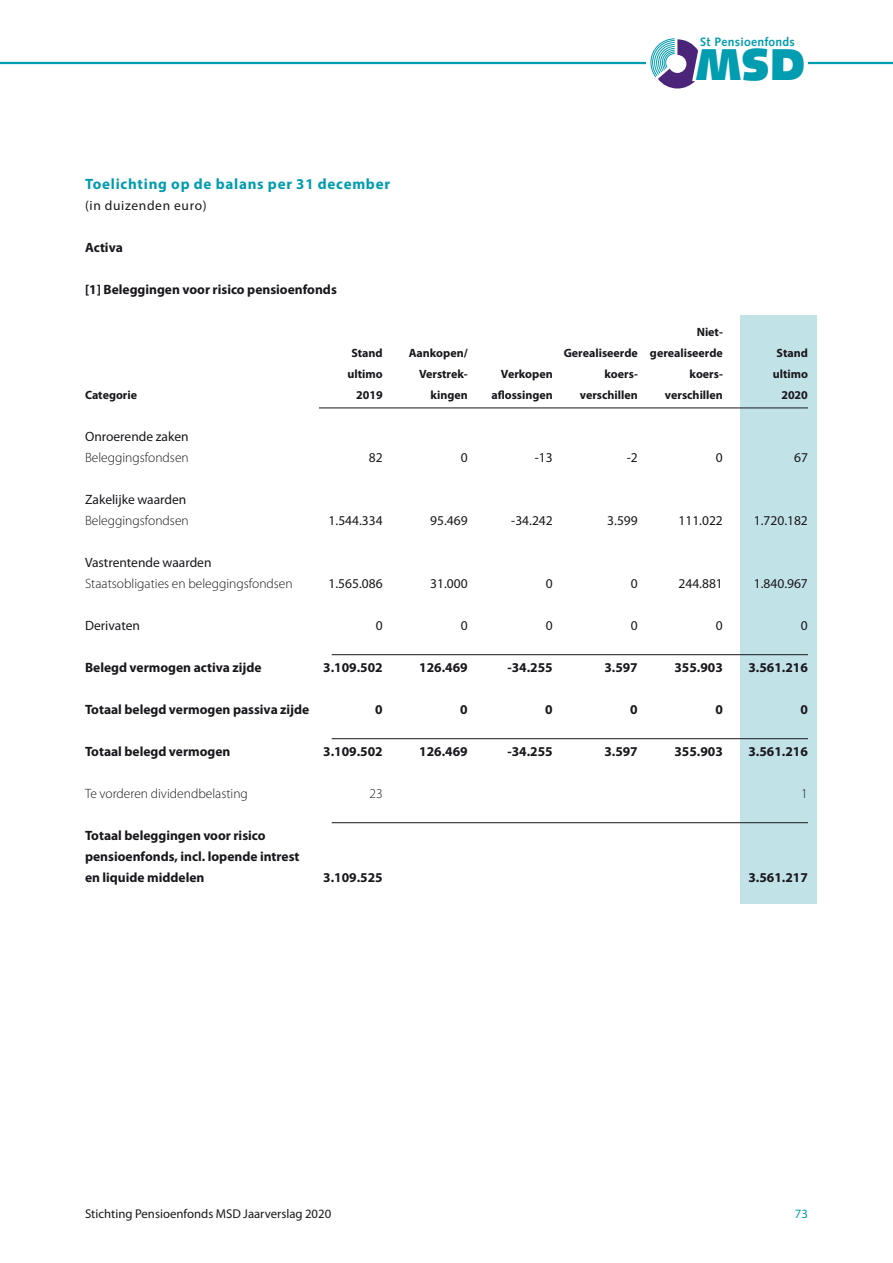
<style>
.page{position:relative;width:893px;height:1263px;background:#fff}
.page>*{position:absolute;margin:0;border:0;box-sizing:border-box;transform-origin:0 0}
.t1{font:900 44.55px "Syntax";color:#009caf}
.t2{font:700 15px "Myriad Pro";letter-spacing:.05em;color:#009caf}
.t3{font:700 13.5px/21px "Myriad Pro";color:#1a171c}
.t4{font:13.5px "Myriad Pro";color:#1a171c}
.t5{font:300 13.5px "Myriad Pro";color:#1a171c}
.t6{font:13.5px "Myriad Pro";letter-spacing:.05em;color:#1a171c}
.t7{font:12.75px "Myriad Pro";color:#1a171c}
.t8{font:12.75px "Myriad Pro";color:#009caf}
.t9{font:700 12.15px "Syntax";letter-spacing:.02em;color:#009caf}
.t10{font:700 12px "Myriad Pro";color:#1a171c}
</style>
<div class="page">
<hr style="left:0;top:62px;width:893px;height:2px;background:#009caf">
<div style="left:646px;top:35px;width:162px;height:56px;background:#fff"></div>
<svg style="left:650px;top:38px;width:48px;height:51px"></svg>
<div style="left:740px;top:315px;width:76px;height:588px;background:#c1e3e8"></div>
<hr style="left:319px;top:408px;width:489px;height:1px;background:#1a171c">
<hr style="left:332px;top:654px;width:476px;height:1px;background:#1a171c">
<hr style="left:332px;top:738px;width:476px;height:1px;background:#1a171c">
<hr style="left:332px;top:822px;width:476px;height:1px;background:#1a171c">
<p class="t9" style="left:700px;top:35px;width:96px">St Pensioenfonds</p>
<p class="t2" style="left:85px;top:174px;width:307px">Toelichting op de balans per 31 december</p>
<p class="t6" style="left:85px;top:197px;width:123px">(in duizenden euro)</p>
<p class="t3" style="left:85px;top:237px;width:39px">Activa</p>
<p class="t3" style="left:85px;top:279px;width:253px">[1] Beleggingen voor risico pensioenfonds</p>
<h1 class="t1" style="left:696px;top:38px;width:111px">MSD</h1>
<p class="t10" style="left:697px;top:324px;width:28px">Niet-</p>
<p class="t10" style="left:351px;top:345px;width:33px">Stand</p>
<p class="t10" style="left:409px;top:345px;width:61px">Aankopen/</p>
<p class="t10" style="left:564px;top:345px;width:161px">Gerealiseerde gerealiseerde</p>
<p class="t10" style="left:777px;top:345px;width:33px">Stand</p>
<p class="t10" style="left:347px;top:366px;width:37px">ultimo</p>
<p class="t10" style="left:419px;top:366px;width:50px">Verstrek-</p>
<p class="t10" style="left:501px;top:366px;width:53px">Verkopen</p>
<p class="t10" style="left:605px;top:366px;width:35px">koers-</p>
<p class="t10" style="left:690px;top:366px;width:35px">koers-</p>
<p class="t10" style="left:773px;top:366px;width:37px">ultimo</p>
<p class="t10" style="left:85px;top:387px;width:54px">Categorie</p>
<p class="t10" style="left:356px;top:387px;width:28px">2019</p>
<p class="t10" style="left:430px;top:387px;width:39px">kingen</p>
<p class="t10" style="left:491px;top:387px;width:63px">aflossingen</p>
<p class="t10" style="left:580px;top:387px;width:59px">verschillen</p>
<p class="t10" style="left:665px;top:387px;width:59px">verschillen</p>
<p class="t10" style="left:781px;top:387px;width:28px">2020</p>
<p class="t4" style="left:85px;top:428px;width:105px">Onroerende zaken</p>
<p class="t5" style="left:85px;top:449px;width:105px">Beleggingsfondsen</p>
<p class="t4" style="left:369px;top:449px;width:15px">82</p>
<p class="t4" style="left:461px;top:449px;width:8px">0</p>
<p class="t4" style="left:535px;top:449px;width:19px">-13</p>
<p class="t4" style="left:627px;top:449px;width:13px">-2</p>
<p class="t4" style="left:716px;top:449px;width:8px">0</p>
<p class="t4" style="left:794px;top:449px;width:15px">67</p>
<p class="t4" style="left:85px;top:491px;width:103px">Zakelijke waarden</p>
<p class="t5" style="left:85px;top:512px;width:105px">Beleggingsfondsen</p>
<p class="t4" style="left:329px;top:512px;width:56px">1.544.334</p>
<p class="t4" style="left:430px;top:512px;width:39px">95.469</p>
<p class="t4" style="left:511px;top:512px;width:43px">-34.242</p>
<p class="t4" style="left:607px;top:512px;width:32px">3.599</p>
<p class="t4" style="left:678px;top:512px;width:46px">111.022</p>
<p class="t4" style="left:754px;top:512px;width:56px">1.720.182</p>
<p class="t4" style="left:85px;top:554px;width:128px">Vastrentende waarden</p>
<p class="t5" style="left:85px;top:575px;width:209px">Staatsobligaties en beleggingsfondsen</p>
<p class="t4" style="left:329px;top:575px;width:56px">1.565.086</p>
<p class="t4" style="left:430px;top:575px;width:39px">31.000</p>
<p class="t4" style="left:546px;top:575px;width:8px">0</p>
<p class="t4" style="left:631px;top:575px;width:8px">0</p>
<p class="t4" style="left:678px;top:575px;width:46px">244.881</p>
<p class="t4" style="left:754px;top:575px;width:56px">1.840.967</p>
<p class="t4" style="left:85px;top:617px;width:56px">Derivaten</p>
<p class="t4" style="left:376px;top:617px;width:8px">0</p>
<p class="t4" style="left:461px;top:617px;width:8px">0</p>
<p class="t4" style="left:546px;top:617px;width:8px">0</p>
<p class="t4" style="left:631px;top:617px;width:8px">0</p>
<p class="t4" style="left:716px;top:617px;width:8px">0</p>
<p class="t4" style="left:801px;top:617px;width:8px">0</p>
<p class="t3" style="left:85px;top:657px;width:178px">Belegd vermogen activa zijde</p>
<p class="t3" style="left:323px;top:657px;width:61px">3.109.502</p>
<p class="t3" style="left:419px;top:657px;width:50px">126.469</p>
<p class="t3" style="left:507px;top:657px;width:47px">-34.255</p>
<p class="t3" style="left:604px;top:657px;width:35px">3.597</p>
<p class="t3" style="left:674px;top:657px;width:50px">355.903</p>
<p class="t3" style="left:748px;top:657px;width:61px">3.561.216</p>
<p class="t3" style="left:85px;top:699px;width:226px">Totaal belegd vermogen passiva zijde</p>
<p class="t3" style="left:375px;top:699px;width:9px">0</p>
<p class="t3" style="left:460px;top:699px;width:9px">0</p>
<p class="t3" style="left:545px;top:699px;width:9px">0</p>
<p class="t3" style="left:630px;top:699px;width:9px">0</p>
<p class="t3" style="left:715px;top:699px;width:9px">0</p>
<p class="t3" style="left:800px;top:699px;width:9px">0</p>
<p class="t3" style="left:85px;top:741px;width:147px">Totaal belegd vermogen</p>
<p class="t3" style="left:323px;top:741px;width:61px">3.109.502</p>
<p class="t3" style="left:419px;top:741px;width:50px">126.469</p>
<p class="t3" style="left:507px;top:741px;width:47px">-34.255</p>
<p class="t3" style="left:604px;top:741px;width:35px">3.597</p>
<p class="t3" style="left:674px;top:741px;width:50px">355.903</p>
<p class="t3" style="left:748px;top:741px;width:61px">3.561.216</p>
<p class="t5" style="left:85px;top:785px;width:164px">Te vorderen dividendbelasting</p>
<p class="t5" style="left:369px;top:785px;width:15px">23</p>
<p class="t5" style="left:801px;top:785px;width:8px">1</p>
<p class="t3" style="left:85px;top:825px;width:216px">Totaal beleggingen voor risico pensioenfonds, incl. lopende intrest en liquide middelen</p>
<p class="t3" style="left:323px;top:867px;width:61px">3.109.525</p>
<p class="t3" style="left:748px;top:867px;width:61px">3.561.217</p>
<p class="t7" style="left:85px;top:1206px;width:248px">Stichting Pensioenfonds MSD Jaarverslag 2020</p>
<p class="t8" style="left:795px;top:1206px;width:15px">73</p>
</div>
